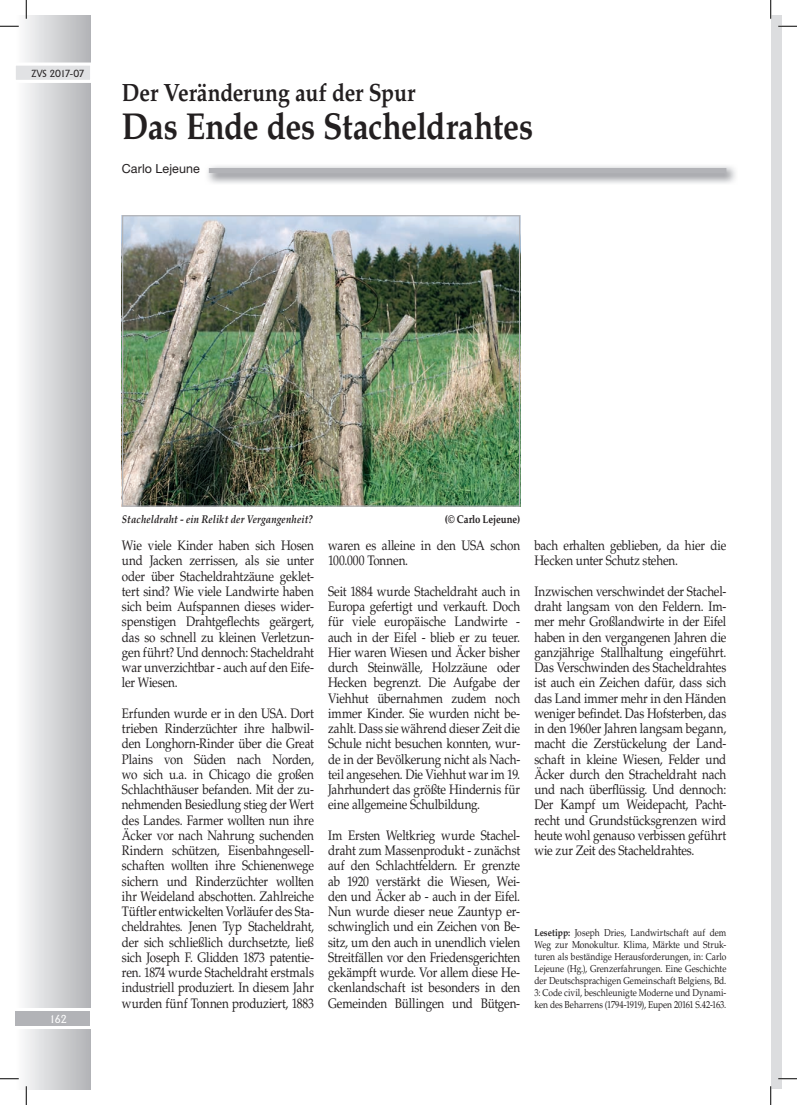
<style>
.page{position:relative;width:797px;height:1105px;background:#fff}
.page>*{position:absolute;margin:0;border:0;box-sizing:border-box;transform-origin:0 0}
.t1{font:700 37.5px "Palatino LT Std";letter-spacing:-.01em;color:#231f20;scale:.85 1}
.t2{font:700 25px "Palatino LT Std";letter-spacing:-.01em;color:#231f20;scale:.85 1}
.t3{font:13.75px/15.2px "Palatino LT Std";letter-spacing:-.015em;color:#231f20;text-align:justify;scale:.85 1}
.t4{font:12.5px "Helvetica Neue LT Std";letter-spacing:.005em;color:#231f20}
.t5{font:italic 700 11.25px "Palatino LT Std";letter-spacing:.015em;color:#231f20;scale:.85 1}
.t6{font:700 11.25px "Palatino LT Std";color:#231f20;scale:.85 1}
.t7{font:11.25px "Adelon";color:#fff}
.t8{font:10px/12px "Palatino LT Std";color:#231f20;text-align:justify;scale:.85 1}
.t9{font:10px "Adelon";letter-spacing:-.035em;color:#231f20}
.s1{font-weight:700}
</style>
<div class="page">
<div style="left:770px;top:16px;width:11px;height:1073px;background:#dcdddf"></div>
<div style="left:16px;top:16px;width:74px;height:992px;background:linear-gradient(to right,#fcfcfd,#b3b4b7)"></div>
<div style="left:16px;top:1029px;width:74px;height:60px;background:linear-gradient(to right,#fcfcfd,#b3b4b7)"></div>
<div style="left:209px;top:168px;width:517px;height:5px;background:#b2b3b7"></div>
<img style="left:124px;top:217px;width:394px;height:288px">
<div style="left:122px;top:215px;width:398px;height:292px;border:1px solid #b2b3b7"></div>
<div style="left:16px;top:1011px;width:74px;height:14px;background:#b2b3b7"></div>
<svg style="left:16px;top:61px;width:75px;height:24px"></svg>
<svg style="left:0;top:25px;width:19px;height:2px"></svg>
<svg style="left:778px;top:25px;width:19px;height:2px"></svg>
<svg style="left:0;top:1078px;width:19px;height:1px"></svg>
<svg style="left:778px;top:1078px;width:19px;height:1px"></svg>
<svg style="left:25px;top:0;width:2px;height:19px"></svg>
<svg style="left:25px;top:1086px;width:2px;height:19px"></svg>
<svg style="left:770px;top:0;width:1px;height:19px"></svg>
<svg style="left:770px;top:1086px;width:1px;height:19px"></svg>
<p class="t9" style="left:32px;top:67px;width:55px">ZVS 2017-07</p>
<h2 class="t2" style="left:122px;top:78px;width:347px">Der Veränderung auf der Spur</h2>
<h1 class="t1" style="left:122px;top:104px;width:485px">Das Ende des Stacheldrahtes</h1>
<p class="t4" style="left:122px;top:161px;width:79px">Carlo Lejeune</p>
<p class="t7" style="left:49px;top:1012px;width:20px">162</p>
<p class="t5" style="left:122px;top:513px;width:226px">Stacheldraht - ein Relikt der Vergangenheit?</p>
<p class="t6" style="left:445px;top:513px;width:90px">(© carlo lejeune)</p>
<p class="t3" style="left:122px;top:538px;width:227px">Wie viele Kinder haben sich Hosen und Jacken zerrissen, als sie unter oder über Stacheldrahtzäune geklet&shy;tert sind? Wie viele Landwirte haben sich beim Aufspannen dieses wider&shy;spenstigen Drahtgeflechts geärgert, das so schnell zu kleinen Verletzun&shy;gen führt? Und dennoch: Stacheldraht war unverzichtbar - auch auf den Eife&shy;ler Wiesen.</p>
<p class="t3" style="left:122px;top:706px;width:227px">Erfunden wurde er in den USA. Dort trieben Rinderzüchter ihre halbwil&shy;den Longhorn-Rinder über die Great Plains von Süden nach Norden, wo sich u.a. in Chicago die großen Schlachthäuser befanden. Mit der zu&shy;nehmenden Besiedlung stieg der Wert des Landes. Farmer wollten nun ihre Äcker vor nach Nahrung suchenden Rindern schützen, Eisenbahngesell&shy;schaften wollten ihre Schienenwege sichern und Rinderzüchter wollten ihr Weideland abschotten. Zahlreiche Tüftler entwickelten Vorläufer des Sta&shy;cheldrahtes. Jenen Typ Stacheldraht, der sich schließlich durchsetzte, ließ sich Joseph F. Glidden 1873 patentie&shy;ren. 1874 wurde Stacheldraht erstmals industriell produziert. In diesem Jahr wurden fünf Tonnen produziert, 1883</p>
<p class="t3" style="left:328px;top:538px;width:227px">waren es alleine in den USA schon<br>100.000 Tonnen.</p>
<p class="t3" style="left:328px;top:584px;width:227px">Seit 1884 wurde Stacheldraht auch in Europa gefertigt und verkauft. Doch für viele europäische Landwirte - auch in der Eifel - blieb er zu teuer.<br>Hier waren Wiesen und Äcker bisher durch Steinwälle, Holzzäune oder Hecken begrenzt. Die Aufgabe der Viehhut übernahmen zudem noch immer Kinder. Sie wurden nicht be&shy;zahlt. Dass sie während dieser Zeit die Schule nicht besuchen konnten, wur&shy;de in der Bevölkerung nicht als Nach&shy;teil angesehen. Die Viehhut war im 19.<br>Jahrhundert das größte Hindernis für eine allgemeine Schulbildung.</p>
<p class="t3" style="left:328px;top:828px;width:227px">Im Ersten Weltkrieg wurde Stachel&shy;draht zum Massenprodukt - zunächst auf den Schlachtfeldern. Er grenzte ab 1920 verstärkt die Wiesen, Wei&shy;den und Äcker ab - auch in der Eifel.<br>Nun wurde dieser neue Zauntyp er&shy;schwinglich und ein Zeichen von Be&shy;sitz, um den auch in unendlich vielen Streitfällen vor den Friedensgerichten gekämpft wurde. Vor allem diese He&shy;ckenlandschaft ist besonders in den Gemeinden Büllingen und Bütgen-</p>
<p class="t3" style="left:534px;top:538px;width:227px">bach erhalten geblieben, da hier die<br>Hecken unter Schutz stehen.</p>
<p class="t3" style="left:534px;top:584px;width:227px">Inzwischen verschwindet der Stachel&shy;draht langsam von den Feldern. Im&shy;mer mehr Großlandwirte in der Eifel haben in den vergangenen Jahren die ganzjährige Stallhaltung eingeführt.<br>Das Verschwinden des Stacheldrahtes ist auch ein Zeichen dafür, dass sich das Land immer mehr in den Händen weniger befindet. Das Hofsterben, das in den 1960er Jahren langsam begann, macht die Zerstückelung der Land&shy;schaft in kleine Wiesen, Felder und Äcker durch den Stracheldraht nach und nach überflüssig. Und dennoch:<br>Der Kampf um Weidepacht, Pacht&shy;recht und Grundstücksgrenzen wird heute wohl genauso verbissen geführt wie zur Zeit des Stacheldrahtes.</p>
<p class="t8" style="left:534px;top:927px;width:227px"><span class="s1">lesetipp:</span> Joseph Dries, Landwirtschaft auf dem Weg zur Monokultur. Klima, Märkte und Struk&shy;turen als beständige Herausforderungen, in: Carlo Lejeune (Hg.), Grenzerfahrungen. Eine Geschichte der Deutschsprachigen Gemeinschaft Belgiens, Bd.<br>3: Code civil, beschleunigte Moderne und Dynami&shy;ken des Beharrens (1794-1919), Eupen 20161 S.42-163.</p>
</div>
